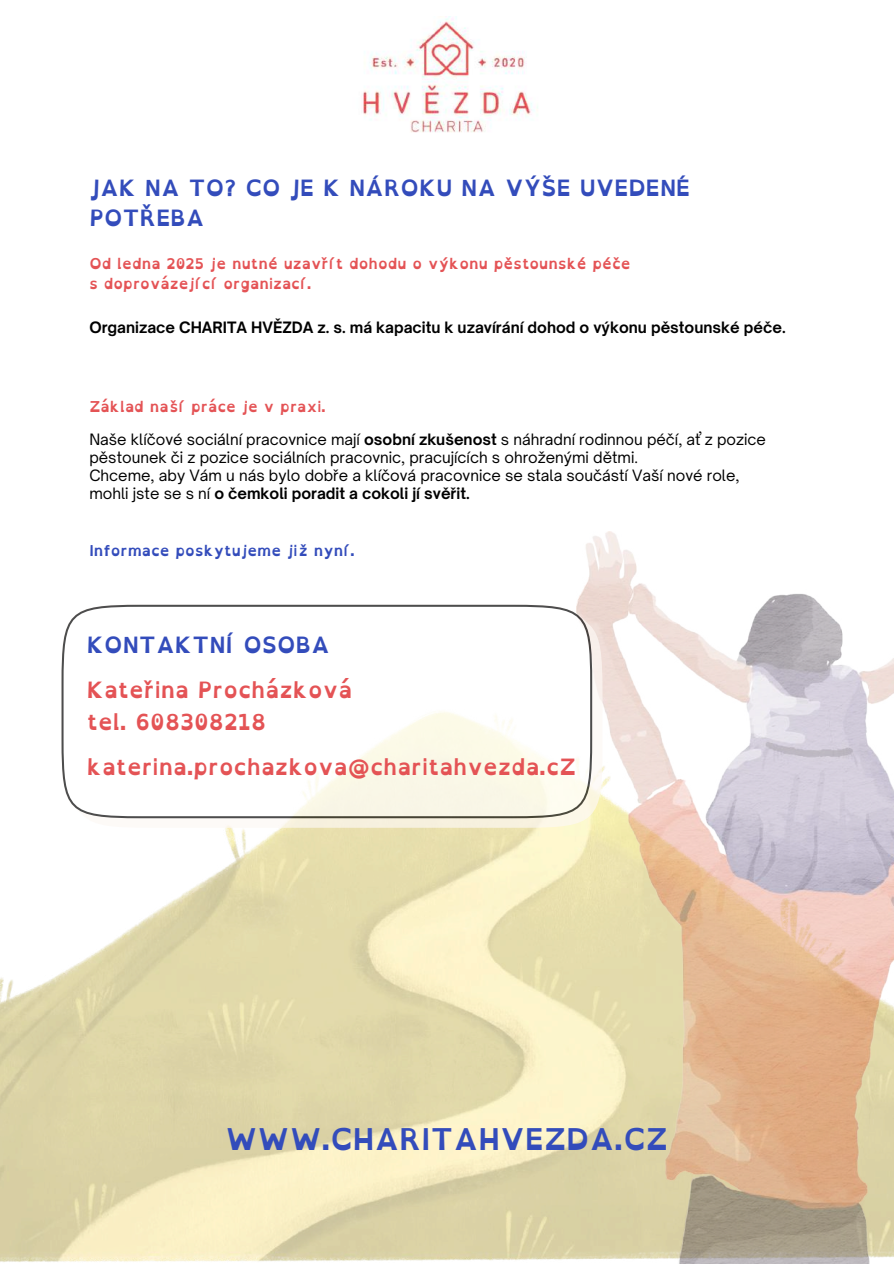
<style>
.page{position:relative;width:894px;height:1264px;background:#fff}
.page>*{position:absolute;margin:0;border:0;box-sizing:border-box;transform-origin:0 0}
.t1{font:700 30px "Open Dyslexic";color:#334cbb}
.t2{font:700 22.5px/31.5px "Open Dyslexic";color:#e45355}
.t3{font:700 22.5px/30.3px "Open Dyslexic";color:#334cbb}
.t4{font:15px/18px "Open Sauce One";color:#000}
.t5{font:700 15px/20.2px "Open Dyslexic";color:#e45355}
.t6{font:700 15px "Open Sauce One";color:#000}
.t7{font:700 15px "Open Dyslexic";color:#334cbb}
.s1{font-weight:700}
</style>
<div class="page">
<img style="left:0;top:827px;width:870px;height:436px">
<img style="left:576px;top:531px;width:317px;height:731px">
<img style="left:363px;top:17px;width:175px;height:116px">
<svg style="left:61px;top:604px;width:541px;height:223px"></svg>
<svg style="left:62px;top:606px;width:529px;height:211px"></svg>
<div style="left:61px;top:604px;width:531px;height:214px;border:2px solid #000;border-radius:78px"></div>
<h2 class="t3" style="left:89px;top:172px;width:602px">JAK NA TO? CO JE K NÁROKU NA VÝŠE UVEDENÉ<br>POTŘEBA</h2>
<p class="t5" style="left:89px;top:253px;width:542px">Od ledna 2025 je nutné uzavřít dohodu o výkonu pěstounské péče s doprovázející organizací.</p>
<p class="t6" style="left:89px;top:318px;width:697px">Organizace CHARITA HVĚZDA z. s. má kapacitu k uzavírání dohod o výkonu pěstounské péče.</p>
<p class="t5" style="left:89px;top:396px;width:238px">Základ naší práce je v praxi.</p>
<p class="t4" style="left:89px;top:430px;width:678px">Naše klíčové sociální pracovnice mají <span class="s1">osobní zkušenost</span> s náhradní rodinnou péčí, ať z pozice pěstounek či z pozice sociálních pracovnic, pracujících s ohroženými dětmi.<br>Chceme, aby Vám u nás bylo dobře a klíčová pracovnice se stala součástí Vaší nové role, mohli jste se s ní <span class="s1">o čemkoli poradit a cokoli jí svěřit.</span></p>
<p class="t7" style="left:89px;top:537px;width:267px">Informace poskytujeme již nyní.</p>
<h2 class="t3" style="left:87px;top:629px;width:244px">KONTAKTNÍ OSOBA</h2>
<h2 class="t2" style="left:87px;top:674px;width:267px">Kateřina Procházková tel. 608308218</h2>
<h2 class="t2" style="left:87px;top:750px;width:491px">katerina.prochazkova@charitahvezda.cZ</h2>
<h1 class="t1" style="left:225px;top:1112px;width:444px">WWW.CHARITAHVEZDA.CZ</h1>
</div>
